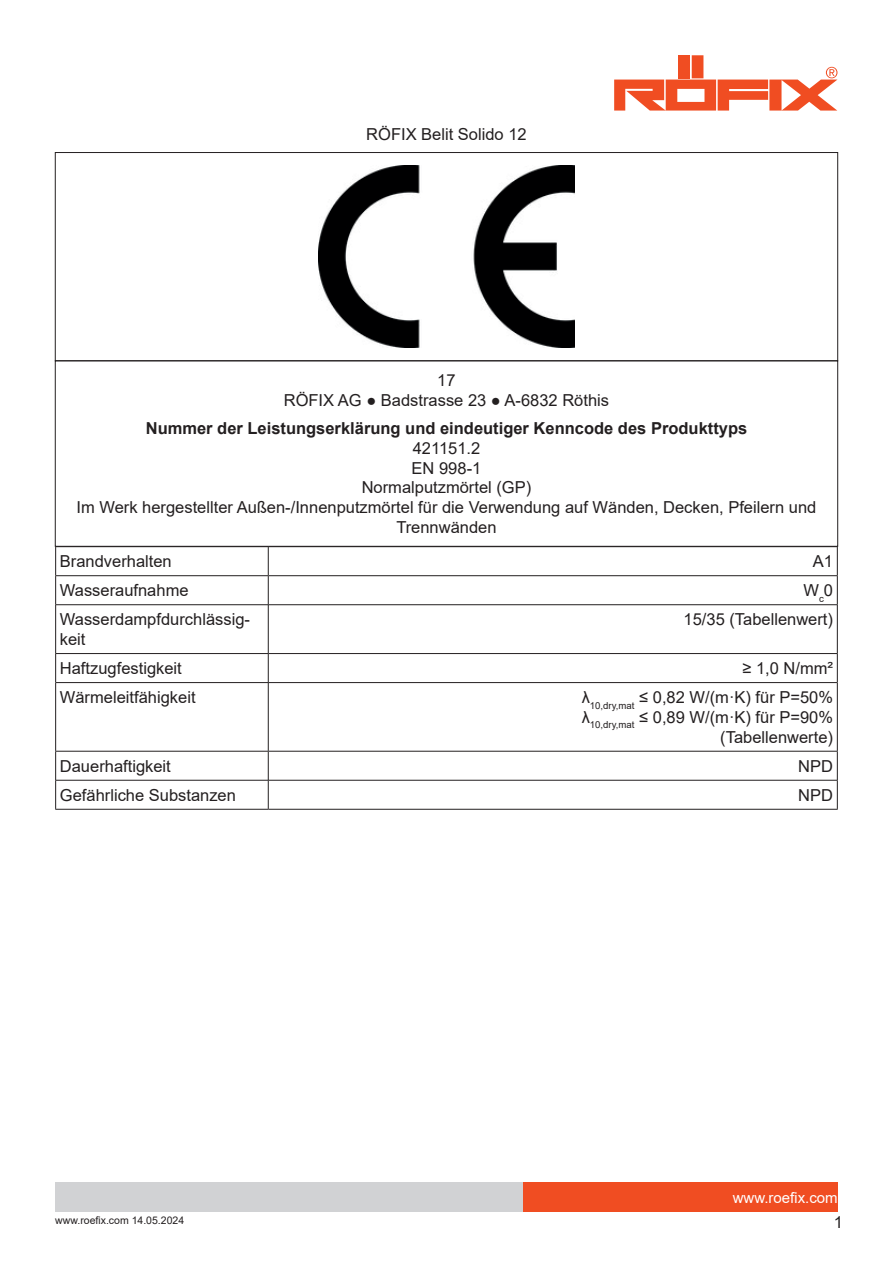
<style>
.page{position:relative;width:893px;height:1263px;background:#fff}
.page>*{position:absolute;margin:0;border:0;box-sizing:border-box;transform-origin:0 0}
.t1{font:16.5px/19.8px "Arial";color:#231f20;text-align:center}
.t2{font:700 16.5px "Arial";color:#231f20}
.t3{font:15px "Arial";color:#fff}
.t4{font:10.5px "Arial";color:#231f20}
</style>
<div class="page">
<div style="left:523px;top:1182px;width:315px;height:30px;background:#f04d22"></div>
<div style="left:55px;top:1182px;width:468px;height:30px;background:#d1d2d4"></div>
<div style="left:692px;top:55px;width:11px;height:23px;background:#f04d22"></div>
<div style="left:678px;top:55px;width:12px;height:23px;background:#f04d22"></div>
<svg style="left:614px;top:67px;width:223px;height:44px"></svg>
<img style="left:319px;top:166px;width:255px;height:181px">
<div style="left:55px;top:360px;width:783px;height:187px;border:1px solid #231f20"></div>
<hr style="left:55px;top:546px;width:213px;height:1px;background:#231f20">
<hr style="left:268px;top:546px;width:570px;height:1px;background:#231f20">
<hr style="left:55px;top:575px;width:213px;height:1px;background:#231f20">
<svg style="left:55px;top:547px;width:1px;height:58px"></svg>
<hr style="left:268px;top:575px;width:570px;height:1px;background:#231f20">
<svg style="left:268px;top:547px;width:1px;height:57px"></svg>
<svg style="left:837px;top:547px;width:1px;height:58px"></svg>
<hr style="left:55px;top:605px;width:1px;height:48px;background:#231f20">
<hr style="left:268px;top:605px;width:1px;height:48px;background:#231f20">
<hr style="left:837px;top:605px;width:1px;height:48px;background:#231f20">
<hr style="left:55px;top:653px;width:213px;height:1px;background:#231f20">
<svg style="left:55px;top:654px;width:1px;height:28px"></svg>
<hr style="left:268px;top:653px;width:570px;height:1px;background:#231f20">
<svg style="left:268px;top:654px;width:1px;height:28px"></svg>
<svg style="left:837px;top:654px;width:1px;height:28px"></svg>
<hr style="left:55px;top:682px;width:1px;height:69px;background:#231f20">
<hr style="left:268px;top:683px;width:1px;height:68px;background:#231f20">
<hr style="left:837px;top:682px;width:1px;height:69px;background:#231f20">
<hr style="left:55px;top:751px;width:213px;height:1px;background:#231f20">
<hr style="left:268px;top:751px;width:570px;height:1px;background:#231f20">
<svg style="left:55px;top:751px;width:1px;height:58px"></svg>
<svg style="left:268px;top:751px;width:1px;height:58px"></svg>
<svg style="left:837px;top:751px;width:1px;height:58px"></svg>
<hr style="left:55px;top:809px;width:213px;height:1px;background:#231f20">
<hr style="left:268px;top:809px;width:570px;height:1px;background:#231f20">
<hr style="left:56px;top:604px;width:212px;height:1px;background:#231f20">
<hr style="left:268px;top:604px;width:569px;height:1px;background:#231f20">
<hr style="left:56px;top:682px;width:212px;height:1px;background:#231f20">
<hr style="left:268px;top:682px;width:569px;height:1px;background:#231f20">
<hr style="left:56px;top:780px;width:212px;height:1px;background:#231f20">
<hr style="left:268px;top:780px;width:569px;height:1px;background:#231f20">
<p class="t1" style="left:366px;top:124px;width:162px">RÖFIX Belit Solido 12</p>
<p class="t1" style="left:284px;top:370px;width:327px">17<br>RÖFIX AG ● Badstrasse 23 ● A-6832 Röthis</p>
<p class="t2" style="left:146px;top:417px;width:603px">Nummer der Leistungserklärung und eindeutiger Kenncode des Produkttyps</p>
<p class="t1" style="left:77px;top:438px;width:741px">421151.2<br>EN 998-1<br>Normalputzmörtel (GP)<br>Im Werk hergestellter Außen-/Innenputzmörtel für die Verwendung auf Wänden, Decken, Pfeilern und<br>Trennwänden</p>
<p class="t1" style="left:60px;top:551px;width:113px">Brandverhalten</p>
<p class="t1" style="left:813px;top:551px;width:22px">A1</p>
<p class="t1" style="left:60px;top:580px;width:130px">Wasseraufnahme</p>
<p class="t1" style="left:803px;top:580px;width:31px">W<sub>c</sub>0</p>
<p class="t1" style="left:60px;top:609px;width:192px;text-align:left">Wasserdampfdurchlässig&shy;keit</p>
<p class="t1" style="left:684px;top:609px;width:151px">15/35 (Tabellenwert)</p>
<p class="t1" style="left:60px;top:658px;width:123px">Haftzugfestigkeit</p>
<p class="t1" style="left:742px;top:658px;width:92px">≥ 1,0 N/mm²</p>
<p class="t1" style="left:60px;top:687px;width:137px">Wärmeleitfähigkeit</p>
<p class="t1" style="left:582px;top:687px;width:253px;text-align:right">λ<sub>10,dry,mat</sub> ≤ 0,82 W/(m·K) für P=50% λ<sub>10,dry,mat</sub> ≤ 0,89 W/(m·K) für P=90% (Tabellenwerte)</p>
<p class="t1" style="left:60px;top:756px;width:112px">Dauerhaftigkeit</p>
<p class="t1" style="left:798px;top:756px;width:36px">NPD</p>
<p class="t1" style="left:60px;top:785px;width:178px">Gefährliche Substanzen</p>
<p class="t1" style="left:798px;top:785px;width:36px">NPD</p>
<p class="t4" style="left:55px;top:1213px;width:130px">www.roefix.com 14.05.2024</p>
<p class="t3" style="left:733px;top:1187px;width:107px">www.roefix.com</p>
<p class="t1" style="left:834px;top:1212px;width:11px">1</p>
</div>
